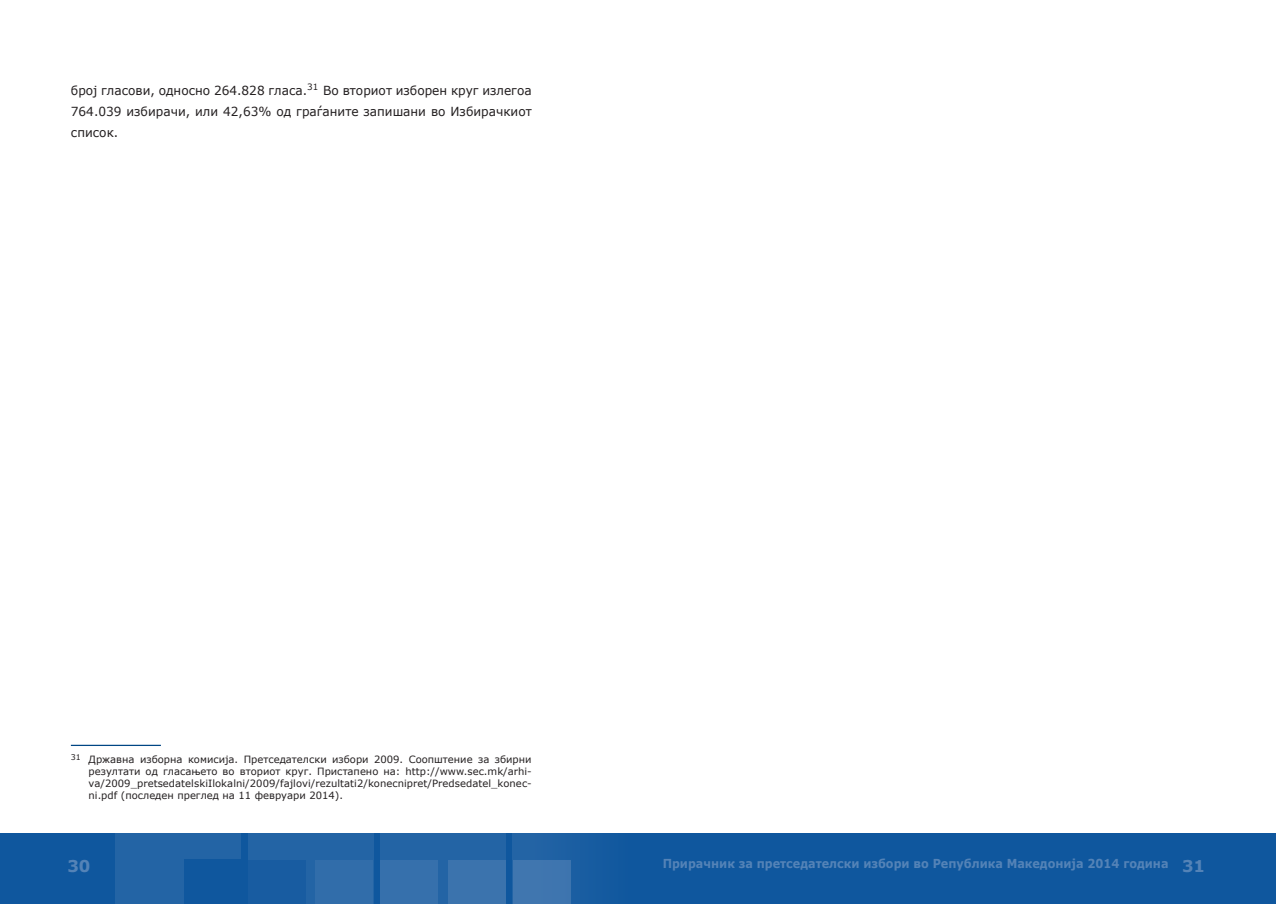
<style>
.page{position:relative;width:1276px;height:904px;background:#fff}
.page>*{position:absolute;margin:0;border:0;box-sizing:border-box;transform-origin:0 0}
.t1{font:700 16.25px "Verdana";color:#5483b7}
.t2{font:12.5px/21.2px "Verdana";color:#231f20;text-align:justify}
.t3{font:700 12.38px "Verdana";color:#5483b7;scale:.91 1}
.t4{font:10px/12px "Verdana";color:#231f20;text-align:justify}
.s1{font-size:16.25px}
</style>
<div class="page">
<div style="left:638px;top:833px;width:638px;height:71px;background:#0f579e"></div>
<div style="left:0;top:833px;width:638px;height:71px;background:#0f579e"></div>
<div style="left:116px;top:833px;width:125px;height:71px;background:#2364a5"></div>
<div style="left:248px;top:833px;width:125px;height:71px;background:#2364a5"></div>
<div style="left:380px;top:833px;width:126px;height:71px;background:#2364a5"></div>
<div style="left:513px;top:833px;width:125px;height:71px;background:#175ca0"></div>
<div style="left:248px;top:859px;width:58px;height:45px;background:#185ca1"></div>
<div style="left:184px;top:859px;width:57px;height:45px;background:#0f579e"></div>
<div style="left:315px;top:859px;width:58px;height:45px;background:#316daa"></div>
<div style="left:448px;top:859px;width:58px;height:45px;background:#3b73ad"></div>
<div style="left:513px;top:859px;width:57px;height:45px;background:#3f76af"></div>
<div style="left:380px;top:859px;width:58px;height:45px;background:#3670ac"></div>
<hr style="left:71px;top:744px;width:90px;height:2px;background:#004684">
<p class="t2" style="left:71px;top:79px;width:462px">број гласови, односно 264.828 гласа.<sup>31</sup><sup>14</sup> Во вториот изборен круг излегоа 764.039 избирачи, или 42,63% од граѓаните запишани во Избирачкиот список.</p>
<p class="t4" style="left:89px;top:753px;width:444px;text-indent:-18px"><sup>31</sup> Државна изборна комисија. Претседателски избори 2009. Соопштение за збирни резултати од гласањето во вториот круг. Пристапено на: http://www.sec.mk/arhi&shy;va/2009_pretsedatelskiIlokalni/2009/fajlovi/rezultati2/konecnipret/Predsedatel_konec&shy;ni.pdf (последен преглед на 11 февруари 2014).</p>
<h1 class="t1" style="left:67px;top:854px;width:25px">30</h1>
<p class="t3" style="left:662px;top:855px;width:597px">Прирачник за претседателски избори во Република Македонија 2014 година <span class="s1">31</span></p>
</div>
